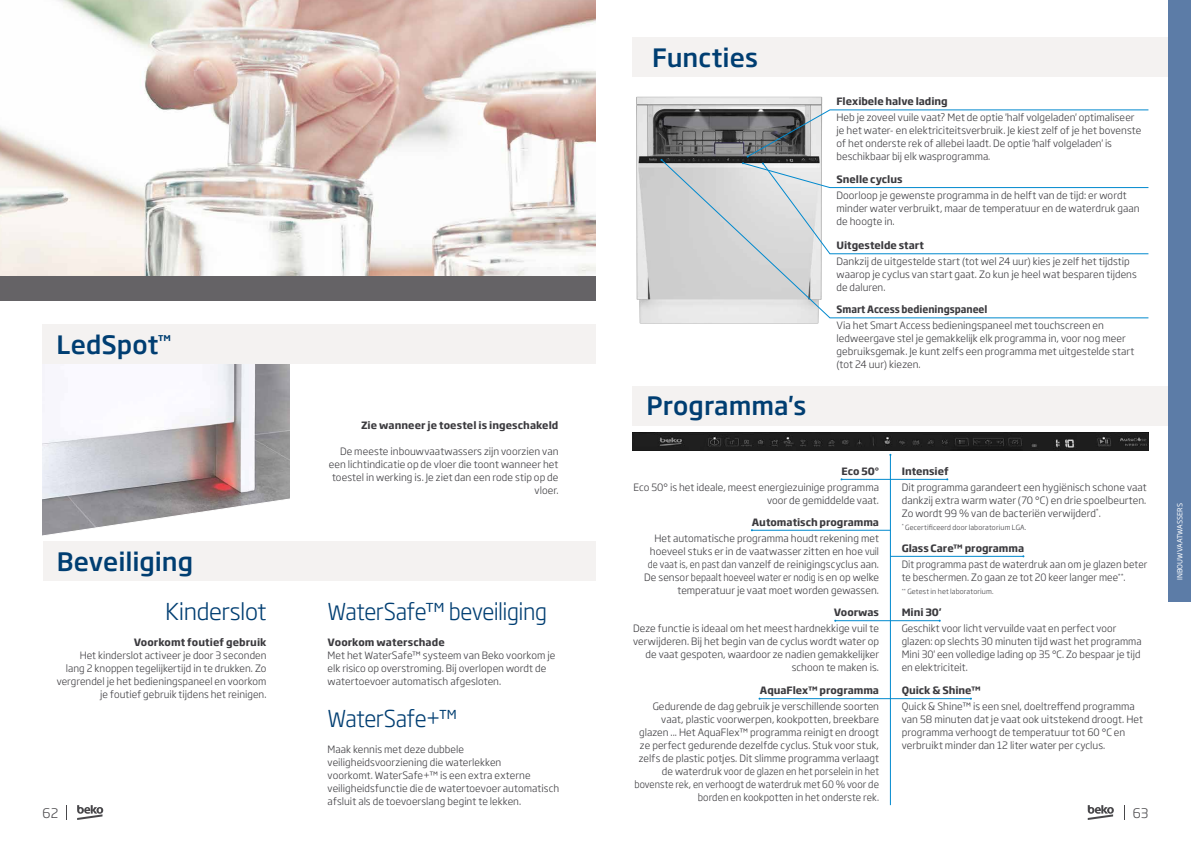
<style>
.page{position:relative;width:1191px;height:842px;background:#fff}
.page>*{position:absolute;margin:0;border:0;box-sizing:border-box;transform-origin:0 0}
.t1{font:500 25px "Soho Gothic Pro";color:#003e72}
.t2{font:300 23px "Soho Gothic Pro";letter-spacing:-.02em;color:#003e72;scale:.93 1}
.t3{font:300 23px "Soho Gothic Pro";letter-spacing:-.02em;color:#003e72}
.t4{font:300 13px "Soho Gothic Pro";color:#48474a}
.t5{font:300 10px/13px "Soho Gothic Pro";letter-spacing:.005em;color:#3b3a3e}
.t6{font:700 10px "Soho Gothic Pro";color:#3b3a3e}
.t7{font:700 10px "Soho Gothic Pro";color:#3b3a3e;scale:.93 1}
.t8{font:300 7px "Soho Gothic Pro";letter-spacing:.02em;color:#3b3a3e}
.t9{font:7px "Soho Gothic Pro";letter-spacing:.015em;color:#fff}
</style>
<div class="page">
<img style="left:636px;top:97px;width:187px;height:226px">
<img style="left:43px;top:364px;width:246px;height:89px">
<svg style="left:42px;top:453px;width:554px;height:128px"></svg>
<div style="left:43px;top:541px;width:552px;height:40px;background:#f4f2f1"></div>
<div style="left:43px;top:324px;width:552px;height:40px;background:#f4f2f1"></div>
<div style="left:0;top:275px;width:595px;height:26px;background:#656366"></div>
<img style="left:0;top:0;width:595px;height:275px">
<div style="left:632px;top:37px;width:559px;height:40px;background:#f4f2f1"></div>
<svg style="left:661px;top:159px;width:488px;height:159px"></svg>
<svg style="left:742px;top:109px;width:407px;height:145px"></svg>
<div style="left:632px;top:386px;width:553px;height:39px;background:#f4f2f1"></div>
<img style="left:632px;top:432px;width:516px;height:19px">
<hr style="left:890px;top:455px;width:1px;height:350px;background:#0089ce">
<hr style="left:841px;top:479px;width:106px;height:1px;background:#0089ce">
<hr style="left:752px;top:530px;width:138px;height:1px;background:#0089ce">
<hr style="left:890px;top:556px;width:133px;height:1px;background:#0089ce">
<hr style="left:835px;top:620px;width:104px;height:1px;background:#0089ce">
<hr style="left:759px;top:698px;width:212px;height:1px;background:#0089ce">
<svg style="left:77px;top:805px;width:26px;height:15px"></svg>
<svg style="left:1087px;top:805px;width:26px;height:15px"></svg>
<div style="left:1168px;top:0;width:23px;height:601px;background:#5c7ca7"></div>
<h1 class="t1" style="left:57px;top:325px;width:116px">LedSpot<sup>™</sup></h1>
<h1 class="t1" style="left:57px;top:542px;width:138px">Beveiliging</h1>
<p class="t6" style="left:361px;top:417px;width:199px">Zie wanneer je toestel is ingeschakeld</p>
<p class="t5" style="left:329px;top:444px;width:231px;text-align:right">De meeste inbouwvaatwassers zijn voorzien van een lichtindicatie op de vloer die toont wanneer het toestel in werking is. Je ziet dan een rode stip op de vloer.</p>
<h1 class="t1" style="left:652px;top:38px;width:107px">Functies</h1>
<h1 class="t1" style="left:646px;top:386px;width:161px">Programma's</h1>
<p class="t6" style="left:836px;top:93px;width:113px">Flexibele halve lading</p>
<p class="t5" style="left:836px;top:110px;width:306px">Heb je zoveel vuile vaat? Met de optie 'half volgeladen' optimaliseer je het water- en elektriciteitsverbruik. Je kiest zelf of je het bovenste of het onderste rek of allebei laadt. De optie 'half volgeladen' is beschikbaar bij elk wasprogramma.</p>
<p class="t6" style="left:836px;top:171px;width:68px">Snelle cyclus</p>
<p class="t5" style="left:836px;top:188px;width:304px">Doorloop je gewenste programma in de helft van de tijd: er wordt minder water verbruikt, maar de temperatuur en de waterdruk gaan de hoogte in.</p>
<p class="t6" style="left:836px;top:237px;width:89px">Uitgestelde start</p>
<p class="t5" style="left:836px;top:254px;width:302px">Dankzij de uitgestelde start (tot wel 24 uur) kies je zelf het tijdstip waarop je cyclus van start gaat. Zo kun je heel wat besparen tijdens de daluren.</p>
<p class="t7" style="left:836px;top:301px;width:164px">Smart Access bedieningspaneel</p>
<p class="t5" style="left:836px;top:318px;width:299px">Via het Smart Access bedieningspaneel met touchscreen en ledweergave stel je gemakkelijk elk programma in, voor nog meer gebruiksgemak. Je kunt zelfs een programma met uitgestelde start (tot 24 uur) kiezen.</p>
<p class="t6" style="left:841px;top:463px;width:39px">Eco 50°</p>
<p class="t5" style="left:633px;top:480px;width:247px;text-align:right">Eco 50° is het ideale, meest energiezuinige programma voor de gemiddelde vaat.</p>
<p class="t6" style="left:752px;top:514px;width:129px">Automatisch programma</p>
<p class="t5" style="left:644px;top:531px;width:236px;text-align:right">Het automatische programma houdt rekening met hoeveel stuks er in de vaatwasser zitten en hoe vuil de vaat is, en past dan vanzelf de reinigingscyclus aan.<br>De sensor bepaalt hoeveel water er nodig is en op welke temperatuur je vaat moet worden gewassen.</p>
<p class="t6" style="left:901px;top:463px;width:48px">Intensief</p>
<p class="t5" style="left:901px;top:480px;width:247px;text-align:justify">Dit programma garandeert een hygiënisch schone vaat dankzij extra warm water (70 °C) en drie spoelbeurten.<br>Zo wordt 99 % van de bacteriën verwijderd<sup>*</sup>.</p>
<p class="t8" style="left:901px;top:521px;width:126px"><sup>*</sup> Gecertificeerd door laboratorium LGA.</p>
<p class="t6" style="left:901px;top:541px;width:124px">Glass Care™ programma</p>
<p class="t5" style="left:901px;top:557px;width:247px">Dit programma past de waterdruk aan om je glazen beter te beschermen. Zo gaan ze tot 20 keer langer mee<sup>**</sup>.</p>
<p class="t8" style="left:901px;top:586px;width:93px"><sup>**</sup> Getest in het laboratorium.</p>
<h2 class="t2" style="left:328px;top:594px;width:237px">WaterSafe™ beveiliging</h2>
<p class="t6" style="left:328px;top:634px;width:119px">Voorkom waterschade</p>
<p class="t5" style="left:328px;top:648px;width:229px">Met het WaterSafe™ systeem van Beko voorkom je elk risico op overstroming. Bij overlopen wordt de watertoevoer automatisch afgesloten.</p>
<h2 class="t2" style="left:328px;top:701px;width:141px">WaterSafe+™</h2>
<p class="t5" style="left:328px;top:742px;width:233px">Maak kennis met deze dubbele veiligheidsvoorziening die waterlekken<br>voorkomt. WaterSafe+™ is een extra externe veiligheidsfunctie die de watertoevoer automatisch afsluit als de toevoerslang begint te lekken.</p>
<h2 class="t3" style="left:165px;top:594px;width:103px">Kinderslot</h2>
<p class="t6" style="left:134px;top:634px;width:134px">Voorkomt foutief gebruik</p>
<p class="t5" style="left:57px;top:648px;width:211px;text-align:right">Het kinderslot activeer je door 3 seconden<br>lang 2 knoppen tegelijkertijd in te drukken. Zo vergrendel je het bedieningspaneel en voorkom je foutief gebruik tijdens het reinigen.</p>
<p class="t6" style="left:901px;top:605px;width:41px">Mini 30'</p>
<p class="t5" style="left:901px;top:621px;width:241px">Geschikt voor licht vervuilde vaat en perfect voor glazen: op slechts 30 minuten tijd wast het programma Mini 30' een volledige lading op 35 °C. Zo bespaar je tijd en elektriciteit.</p>
<p class="t6" style="left:834px;top:605px;width:47px">Voorwas</p>
<p class="t5" style="left:633px;top:621px;width:247px;text-align:right">Deze functie is ideaal om het meest hardnekkige vuil te verwijderen. Bij het begin van de cyclus wordt water op de vaat gespoten, waardoor ze nadien gemakkelijker schoon te maken is.</p>
<p class="t6" style="left:760px;top:682px;width:121px">AquaFlex™ programma</p>
<p class="t5" style="left:634px;top:699px;width:246px;text-align:right">Gedurende de dag gebruik je verschillende soorten vaat, plastic voorwerpen, kookpotten, breekbare glazen ... Het AquaFlex™ programma reinigt en droogt ze perfect gedurende dezelfde cyclus. Stuk voor stuk, zelfs de plastic potjes. Dit slimme programma verlaagt de waterdruk voor de glazen en het porselein in het bovenste rek, en verhoogt de waterdruk met 60 % voor de borden en kookpotten in het onderste rek.</p>
<p class="t6" style="left:901px;top:682px;width:81px">Quick &amp; Shine™</p>
<p class="t5" style="left:901px;top:699px;width:243px">Quick &amp; Shine™ is een snel, doeltreffend programma van 58 minuten dat je vaat ook uitstekend droogt. Het programma verhoogt de temperatuur tot 60 °C en verbruikt minder dan 12 liter water per cyclus.</p>
<h3 class="t4" style="left:43px;top:803px;width:17px">62</h3>
<h3 class="t4" style="left:1132px;top:803px;width:17px">63</h3>
<p class="t9" style="left:1174px;top:580px;width:78px;rotate:-90deg">INBOUWVAATWASSERS</p>
</div>
